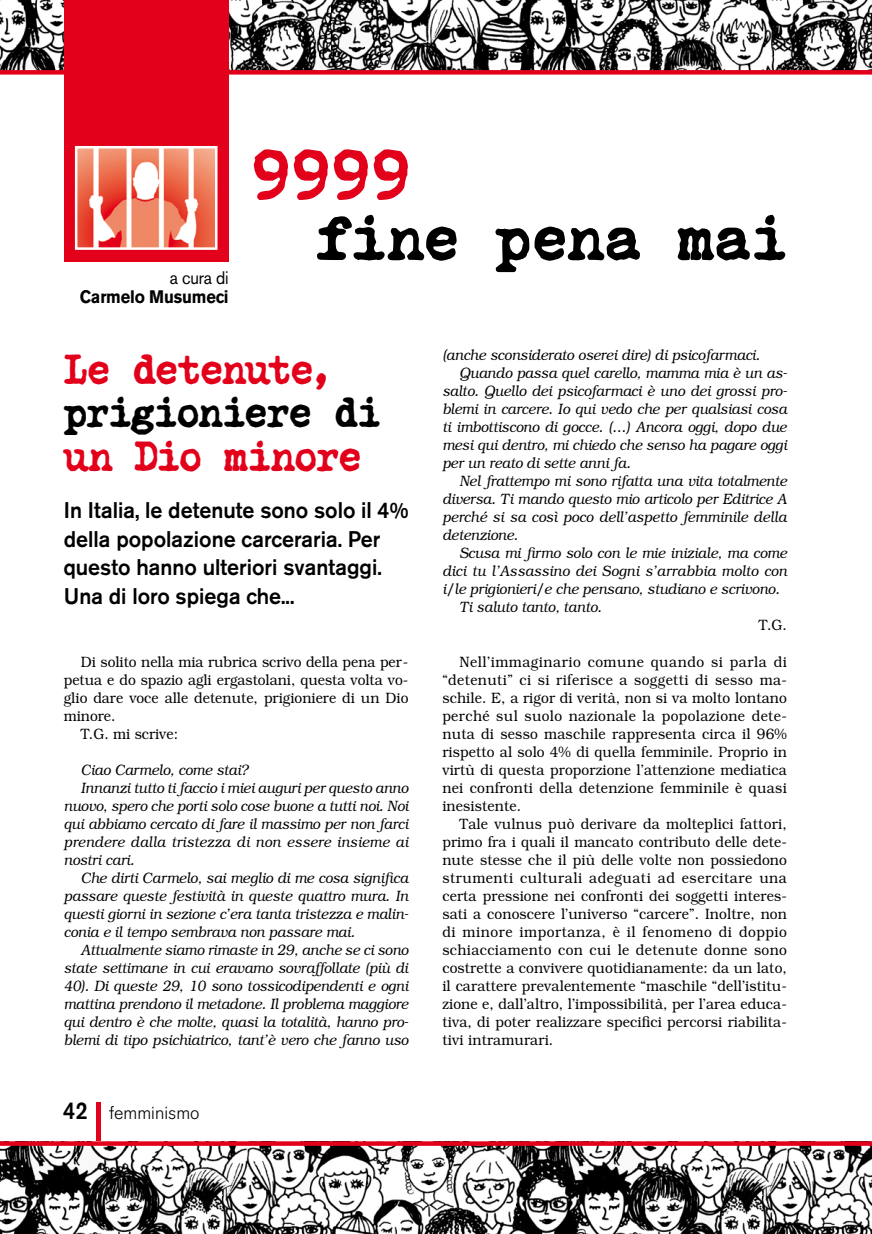
<style>
.page{position:relative;width:872px;height:1234px;background:#fff}
.page>*{position:absolute;margin:0;border:0;box-sizing:border-box;transform-origin:0 0}
.t1{font:72.75px "Courier Polski 1941";color:#e2001a}
.t2{font:60.3px "Courier Polski 1941";color:#000}
.t3{font:40.5px "Courier Polski 1941";letter-spacing:-.025em;color:#e2001a}
.t4{font:40.5px "Courier Polski 1941";letter-spacing:-.03em;color:#000}
.t5{font:500 22.5px/28.5px "Akzidenz Grotesk BE";color:#000;scale:.95 1}
.t6{font:700 18px "Akzidenz Grotesk BE";letter-spacing:-.01em;color:#000;scale:.91 1}
.t7{font:300 18px "Akzidenz Grotesk BE";color:#000}
.t8{font:18px "Akzidenz Grotesk BE";letter-spacing:-.01em;color:#000;scale:.91 1}
.t9{font:italic 300 15px "Bookman";color:#000;scale:.92 1}
.t10{font:300 15px/18px "Bookman";letter-spacing:.005em;color:#000;text-align:justify;scale:.92 1}
.t11{font:italic 300 15px "Bookman";letter-spacing:.02em;color:#000;scale:.92 1}
.s1{font-weight:500;font-size:24.15px}
</style>
<div class="page">
<hr style="left:96px;top:1101px;width:4px;height:73px;background:#e2001a">
<img style="left:0;top:1145px;width:872px;height:88px">
<svg style="left:0;top:1140px;width:872px;height:5px;fill:#e2001a"></svg>
<img style="left:0;top:0;width:872px;height:70px">
<div style="left:0;top:70px;width:872px;height:5px;background:#e2001a"></div>
<div style="left:64px;top:0;width:165px;height:261px;background:#e2001a"></div>
<img style="left:79px;top:150px;width:134px;height:96px">
<div style="left:75px;top:146px;width:142px;height:104px;border:3px solid #fff"></div>
<p class="t8" style="left:170px;top:267px;width:66px">a cura di</p>
<p class="t6" style="left:80px;top:286px;width:165px">Carmelo Musumeci</p>
<h1 class="t1" style="left:248px;top:128px;width:165px">9999</h1>
<h2 class="t2" style="left:314px;top:201px;width:474px">fine pena mai</h2>
<h3 class="t3" style="left:64px;top:344px;width:271px">Le detenute,</h3>
<h3 class="t4" style="left:64px;top:387px;width:318px">prigioniere di</h3>
<h3 class="t3" style="left:64px;top:431px;width:299px">un Dio minore</h3>
<h3 class="t5" style="left:64px;top:496px;width:364px">In Italia, le detenute sono solo il 4% della popolazione carceraria. Per questo hanno ulteriori svantaggi.<br>Una di loro spiega che...</h3>
<p class="t10" style="left:81px;top:652px;width:357px">Di solito nella mia rubrica scrivo della pena per-</p>
<p class="t10" style="left:64px;top:670px;width:376px">petua e do spazio agli ergastolani, questa volta vo-</p>
<p class="t10" style="left:64px;top:688px;width:376px">glio dare voce alle detenute, prigioniere di un Dio</p>
<p class="t10" style="left:64px;top:706px;width:58px">minore.</p>
<p class="t10" style="left:81px;top:724px;width:107px">T.G. mi scrive:</p>
<p class="t9" style="left:81px;top:761px;width:184px">Ciao Carmelo, come stai?</p>
<p class="t9" style="left:81px;top:779px;width:357px">Innanzi tutto ti faccio i miei auguri per questo anno</p>
<p class="t9" style="left:64px;top:797px;width:376px">nuovo, spero che porti solo cose buone a tutti noi. Noi</p>
<p class="t9" style="left:64px;top:815px;width:376px">qui abbiamo cercato di fare il massimo per non farci</p>
<p class="t11" style="left:64px;top:833px;width:376px">prendere dalla tristezza di non essere insieme ai</p>
<p class="t9" style="left:64px;top:851px;width:78px">nostri cari.</p>
<p class="t9" style="left:81px;top:869px;width:357px">Che dirti Carmelo, sai meglio di me cosa significa</p>
<p class="t9" style="left:64px;top:887px;width:376px">passare queste festività in queste quattro mura. In</p>
<p class="t9" style="left:64px;top:905px;width:376px">questi giorni in sezione c’era tanta tristezza e malin-</p>
<p class="t9" style="left:64px;top:923px;width:318px">conia e il tempo sembrava non passare mai.</p>
<p class="t9" style="left:81px;top:941px;width:357px">Attualmente siamo rimaste in 29, anche se ci sono</p>
<p class="t9" style="left:64px;top:959px;width:376px">state settimane in cui eravamo sovraffollate (più di</p>
<p class="t9" style="left:64px;top:977px;width:376px">40). Di queste 29, 10 sono tossicodipendenti e ogni</p>
<p class="t9" style="left:64px;top:995px;width:376px">mattina prendono il metadone. Il problema maggiore</p>
<p class="t9" style="left:64px;top:1013px;width:376px">qui dentro è che molte, quasi la totalità, hanno pro-</p>
<p class="t9" style="left:64px;top:1031px;width:376px">blemi di tipo psichiatrico, tant’è vero che fanno uso</p>
<p class="t7" style="left:63px;top:1102px;width:138px"><span class="s1">42</span> femminismo</p>
<p class="t9" style="left:442px;top:347px;width:347px">(anche sconsiderato oserei dire) di psicofarmaci.</p>
<p class="t9" style="left:459px;top:365px;width:358px">Quando passa quel carello, mamma mia è un as-</p>
<p class="t9" style="left:442px;top:383px;width:376px">salto. Quello dei psicofarmaci è uno dei grossi pro-</p>
<p class="t9" style="left:442px;top:401px;width:376px">blemi in carcere. Io qui vedo che per qualsiasi cosa</p>
<p class="t9" style="left:442px;top:419px;width:376px">ti imbottiscono di gocce. (…) Ancora oggi, dopo due</p>
<p class="t9" style="left:442px;top:437px;width:376px">mesi qui dentro, mi chiedo che senso ha pagare oggi</p>
<p class="t9" style="left:442px;top:455px;width:206px">per un reato di sette anni fa.</p>
<p class="t9" style="left:459px;top:473px;width:357px">Nel frattempo mi sono rifatta una vita totalmente</p>
<p class="t9" style="left:442px;top:491px;width:376px">diversa. Ti mando questo mio articolo per Editrice A</p>
<p class="t9" style="left:442px;top:509px;width:376px">perché si sa così poco dell’aspetto femminile della</p>
<p class="t9" style="left:442px;top:527px;width:84px">detenzione.</p>
<p class="t9" style="left:459px;top:545px;width:357px">Scusa mi firmo solo con le mie iniziale, ma come</p>
<p class="t9" style="left:442px;top:563px;width:376px">dici tu l’Assassino dei Sogni s’arrabbia molto con</p>
<p class="t9" style="left:442px;top:581px;width:368px">i/le prigionieri/e che pensano, studiano e scrivono.</p>
<p class="t9" style="left:459px;top:599px;width:156px">Ti saluto tanto, tanto.</p>
<p class="t10" style="left:759px;top:616px;width:32px">T.G.</p>
<p class="t10" style="left:442px;top:652px;width:376px;text-indent:17px">Nell’immaginario comune quando si parla di “detenuti” ci si riferisce a soggetti di sesso ma&shy;schile. E, a rigor di verità, non si va molto lontano perché sul suolo nazionale la popolazione dete&shy;nuta di sesso maschile rappresenta circa il 96% rispetto al solo 4% di quella femminile. Proprio in virtù di questa proporzione l’attenzione mediatica nei confronti della detenzione femminile è quasi inesistente.</p>
<p class="t10" style="left:442px;top:814px;width:376px;text-indent:17px">Tale vulnus può derivare da molteplici fattori, primo fra i quali il mancato contributo delle dete&shy;nute stesse che il più delle volte non possiedono strumenti culturali adeguati ad esercitare una certa pressione nei confronti dei soggetti interes&shy;sati a conoscere l’universo “carcere”. Inoltre, non di minore importanza, è il fenomeno di doppio schiacciamento con cui le detenute donne sono costrette a convivere quotidianamente: da un lato, il carattere prevalentemente “maschile “dell’istitu&shy;zione e, dall’altro, l’impossibilità, per l’area educa&shy;tiva, di poter realizzare specifici percorsi riabilita&shy;tivi intramurari.</p>
</div>
